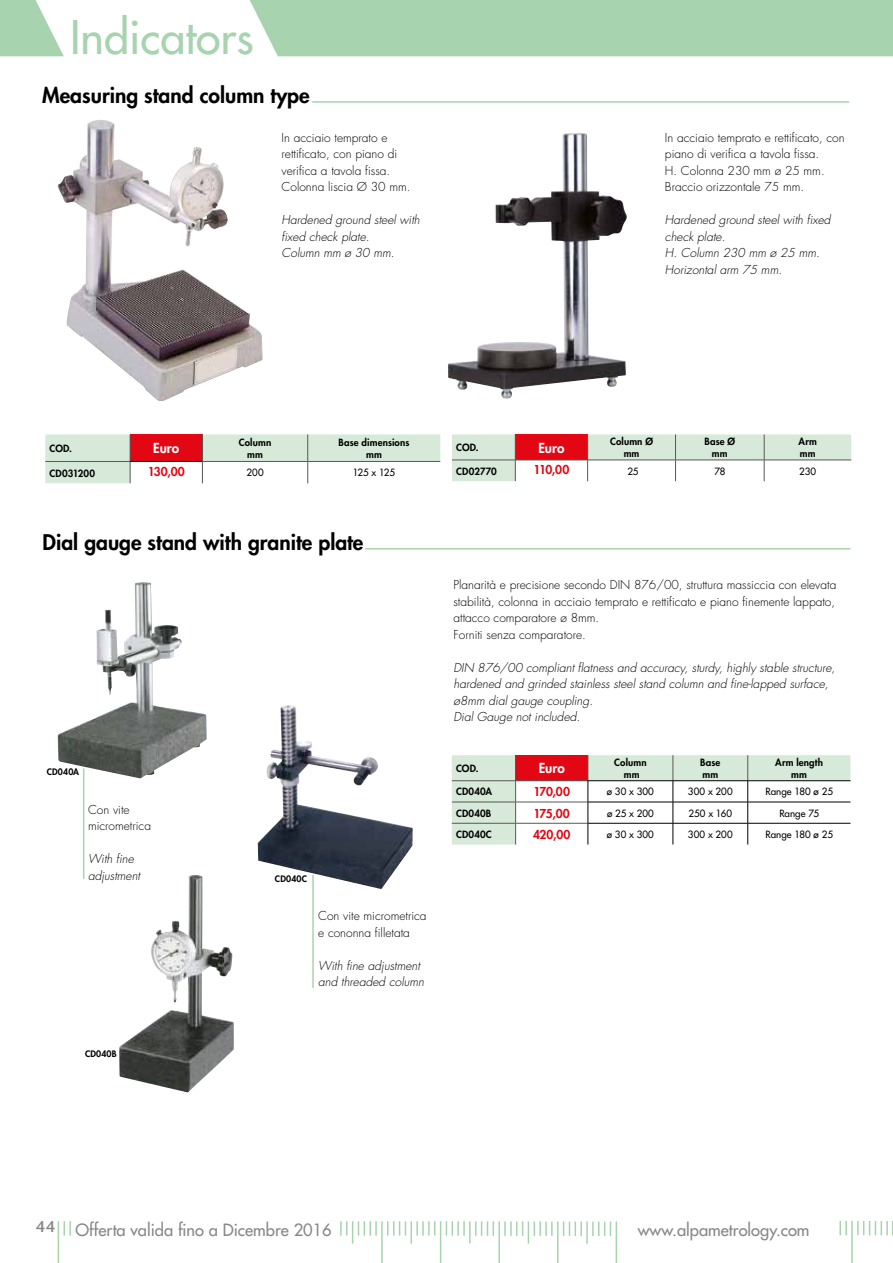
<style>
.page{position:relative;width:893px;height:1263px;background:#fff}
.page>*{position:absolute;margin:0;border:0;box-sizing:border-box;transform-origin:0 0}
.t1{font:500 45px "Futura Std";color:#a8d3af}
.t2{font:800 21px "Futura Std";color:#000}
.t3{font:500 16.5px "Futura Std";color:#878787}
.t4{font:800 13.5px "Futura Std";color:#fff}
.t5{font:300 12px/16.5px "Futura Std";color:#000}
.t6{font:italic 300 12px/16.5px "Futura Std";color:#000}
.t7{font:800 12px "Futura Std";letter-spacing:-.025em;color:#e30613}
.t8{font:800 9.75px/12px "Futura Std";letter-spacing:.01em;color:#000;text-align:center}
.t9{font:500 9.75px "Futura Std";letter-spacing:.005em;color:#000}
.t10{font:800 8.7px "Futura Std";letter-spacing:.02em;color:#000}
</style>
<div class="page">
<svg style="left:0;top:0;width:64px;height:56px"></svg>
<hr style="left:58px;top:1221px;width:1px;height:42px;background:#a8d3af">
<svg style="left:64px;top:1221px;width:7px;height:14px"></svg>
<hr style="left:469px;top:1221px;width:2px;height:22px;background:#a8d3af">
<hr style="left:586px;top:1221px;width:2px;height:22px;background:#a8d3af">
<hr style="left:410px;top:1221px;width:2px;height:22px;background:#a8d3af">
<hr style="left:851px;top:1221px;width:2px;height:42px;background:#a8d3af">
<hr style="left:557px;top:1221px;width:1px;height:42px;background:#a8d3af">
<hr style="left:440px;top:1221px;width:1px;height:42px;background:#a8d3af">
<hr style="left:381px;top:1221px;width:2px;height:42px;background:#a8d3af">
<svg style="left:446px;top:1221px;width:19px;height:15px"></svg>
<hr style="left:498px;top:1221px;width:2px;height:42px;background:#a8d3af">
<svg style="left:592px;top:1222px;width:19px;height:14px"></svg>
<svg style="left:387px;top:1221px;width:19px;height:14px"></svg>
<svg style="left:504px;top:1221px;width:49px;height:22px"></svg>
<hr style="left:616px;top:1221px;width:1px;height:42px;background:#a8d3af">
<svg style="left:857px;top:1221px;width:36px;height:14px"></svg>
<svg style="left:416px;top:1221px;width:19px;height:14px"></svg>
<svg style="left:340px;top:1221px;width:37px;height:22px"></svg>
<svg style="left:475px;top:1221px;width:19px;height:15px"></svg>
<svg style="left:563px;top:1221px;width:19px;height:15px"></svg>
<svg style="left:839px;top:1221px;width:8px;height:14px"></svg>
<svg style="left:452px;top:755px;width:398px;height:89px"></svg>
<svg style="left:452px;top:434px;width:399px;height:47px"></svg>
<img style="left:448px;top:133px;width:179px;height:266px">
<svg style="left:45px;top:434px;width:395px;height:49px"></svg>
<hr style="left:130px;top:461px;width:72px;height:1px;background:#000">
<img style="left:57px;top:120px;width:206px;height:281px">
<hr style="left:312px;top:101px;width:537px;height:2px;background:#a8d3af">
<hr style="left:365px;top:548px;width:485px;height:1px;background:#a8d3af">
<div style="left:250px;top:0;width:643px;height:56px;background:#a8d3af"></div>
<hr style="left:83px;top:769px;width:1px;height:110px;background:#a8d3af">
<hr style="left:312px;top:875px;width:2px;height:113px;background:#a8d3af">
<img style="left:58px;top:582px;width:149px;height:196px">
<img style="left:119px;top:875px;width:115px;height:217px">
<img style="left:258px;top:705px;width:155px;height:184px">
<h1 class="t1" style="left:70px;top:9px;width:185px">Indicators</h1>
<h2 class="t2" style="left:42px;top:82px;width:269px">Measuring stand column type</h2>
<p class="t5" style="left:282px;top:130px;width:130px">In acciaio temprato e rettificato, con piano di verifica a tavola fissa.<br>Colonna liscia Ø 30 mm.</p>
<p class="t6" style="left:282px;top:212px;width:140px">Hardened ground steel with fixed check plate.<br>Column mm ø 30 mm.</p>
<p class="t5" style="left:665px;top:130px;width:181px">In acciaio temprato e rettificato, con piano di verifica a tavola fissa.<br>H. Colonna 230 mm ø 25 mm.<br>Braccio orizzontale 75 mm.</p>
<p class="t6" style="left:665px;top:212px;width:167px">Hardened ground steel with fixed check plate.<br>H. Column 230 mm ø 25 mm.<br>Horizontal arm 75 mm.</p>
<p class="t8" style="left:50px;top:442px;width:24px">COD.</p>
<p class="t4" style="left:153px;top:440px;width:28px">Euro</p>
<p class="t8" style="left:239px;top:436px;width:34px">Column mm</p>
<p class="t8" style="left:339px;top:436px;width:72px">Base dimensions mm</p>
<p class="t8" style="left:50px;top:467px;width:47px">CD031200</p>
<p class="t7" style="left:148px;top:464px;width:39px">130,00</p>
<p class="t9" style="left:247px;top:467px;width:19px">200</p>
<p class="t9" style="left:353px;top:467px;width:44px">125 x 125</p>
<h2 class="t2" style="left:43px;top:528px;width:322px">Dial gauge stand with granite plate</h2>
<p class="t10" style="left:47px;top:766px;width:34px">CD040A</p>
<p class="t5" style="left:88px;top:801px;width:65px">Con vite micrometrica</p>
<p class="t6" style="left:88px;top:851px;width:54px">With fine adjustment</p>
<p class="t10" style="left:85px;top:1048px;width:33px">CD040B</p>
<p class="t10" style="left:275px;top:873px;width:34px">CD040C</p>
<p class="t5" style="left:318px;top:908px;width:110px">Con vite micrometrica e cononna filletata</p>
<p class="t6" style="left:318px;top:957px;width:107px">With fine adjustment and threaded column</p>
<p class="t8" style="left:456px;top:441px;width:24px">COD.</p>
<p class="t4" style="left:538px;top:439px;width:28px">Euro</p>
<p class="t8" style="left:610px;top:435px;width:44px">Column Ø mm</p>
<p class="t8" style="left:705px;top:435px;width:32px">Base Ø mm</p>
<p class="t8" style="left:799px;top:435px;width:20px;text-align:left">Arm mm</p>
<p class="t8" style="left:456px;top:465px;width:42px">CD02770</p>
<p class="t7" style="left:534px;top:462px;width:37px">110,00</p>
<p class="t9" style="left:627px;top:465px;width:13px">25</p>
<p class="t9" style="left:714px;top:465px;width:13px">78</p>
<p class="t9" style="left:799px;top:465px;width:18px">230</p>
<p class="t5" style="left:453px;top:577px;width:384px">Planarità e precisione secondo DIN 876/00, struttura massiccia con elevata stabilità, colonna in acciaio temprato e rettificato e piano finemente lappato, attacco comparatore ø 8mm.<br>Forniti senza comparatore.</p>
<p class="t6" style="left:453px;top:660px;width:383px">DIN 876/00 compliant flatness and accuracy, sturdy, highly stable structure, hardened and grinded stainless steel stand column and fine-lapped surface, ø8mm dial gauge coupling.<br>Dial Gauge not included.</p>
<p class="t8" style="left:456px;top:762px;width:24px">COD.</p>
<p class="t4" style="left:539px;top:760px;width:28px">Euro</p>
<p class="t8" style="left:614px;top:756px;width:34px">Column mm</p>
<p class="t8" style="left:700px;top:756px;width:22px;text-align:left">Base mm</p>
<p class="t8" style="left:775px;top:756px;width:49px">Arm length mm</p>
<p class="t8" style="left:456px;top:786px;width:38px">CD040A</p>
<p class="t7" style="left:533px;top:784px;width:38px">170,00</p>
<p class="t9" style="left:607px;top:786px;width:49px">ø 30 x 300</p>
<p class="t9" style="left:688px;top:786px;width:46px">300 x 200</p>
<p class="t9" style="left:765px;top:786px;width:69px">Range 180 ø 25</p>
<p class="t8" style="left:456px;top:807px;width:37px">CD040B</p>
<p class="t7" style="left:534px;top:805px;width:38px">175,00</p>
<p class="t9" style="left:607px;top:807px;width:48px">ø 25 x 200</p>
<p class="t9" style="left:689px;top:807px;width:45px">250 x 160</p>
<p class="t9" style="left:779px;top:807px;width:41px">Range 75</p>
<p class="t8" style="left:456px;top:828px;width:37px">CD040C</p>
<p class="t7" style="left:533px;top:827px;width:39px">420,00</p>
<p class="t9" style="left:607px;top:828px;width:49px">ø 30 x 300</p>
<p class="t9" style="left:688px;top:828px;width:46px">300 x 200</p>
<p class="t9" style="left:765px;top:828px;width:69px">Range 180 ø 25</p>
<h3 class="t3" style="left:35px;top:1219px;width:298px"><sup>44</sup> Offerta valida fino a Dicembre 2016</h3>
<h3 class="t3" style="left:638px;top:1219px;width:173px">www.alpametrology.com</h3>
</div>
